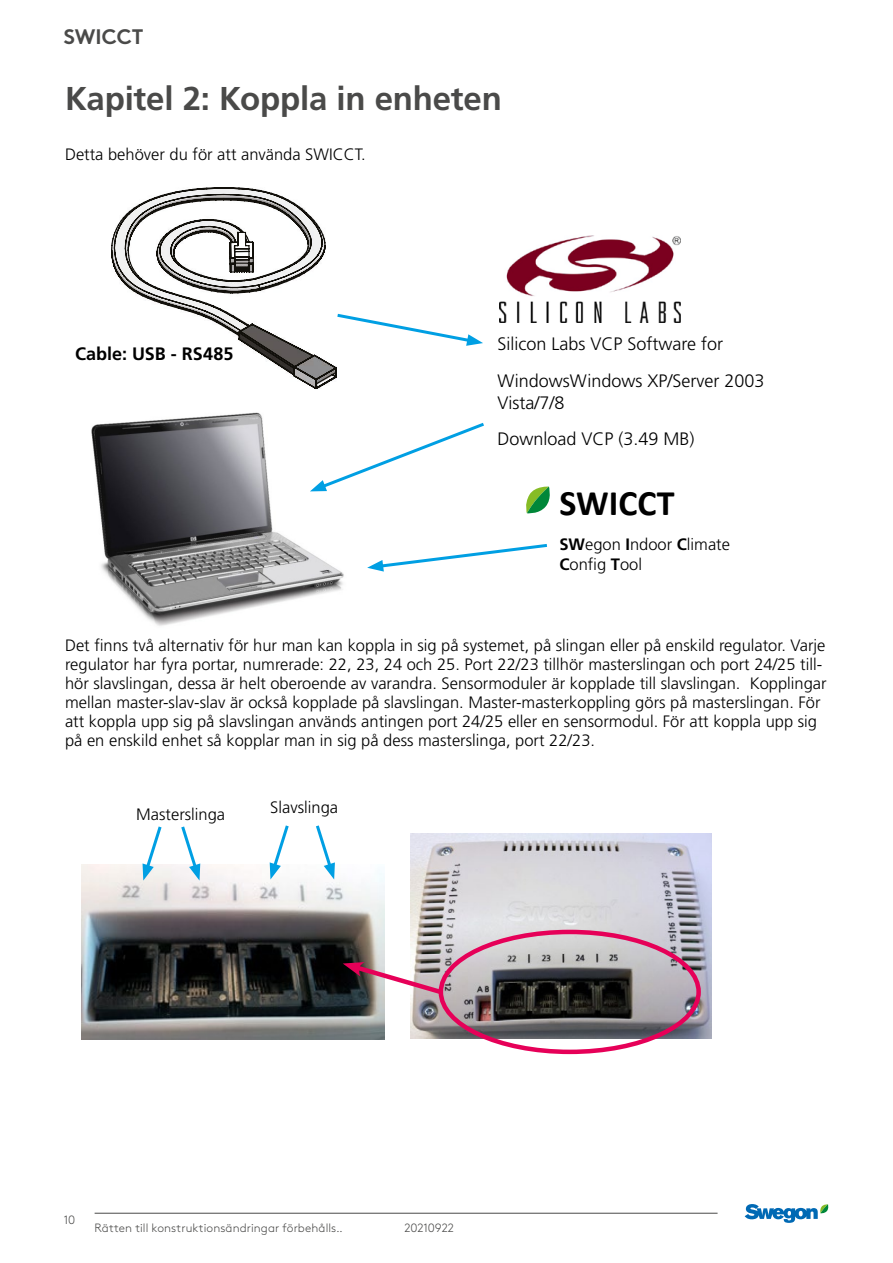
<style>
.page{position:relative;width:893px;height:1263px;background:#fff}
.page>*{position:absolute;margin:0;border:0;box-sizing:border-box;transform-origin:0 0}
.t1{font:700 36px "Calibri";color:#000}
.t2{font:700 33px "Frutiger LT Pro";letter-spacing:-.005em;color:#4a4a49}
.t3{font:700 21px "Swegon Brown";color:#4a4a49}
.t4{font:300 18px/36.6px "Frutiger LT Pro";color:#000}
.t5{font:700 18px "Frutiger LT Pro";color:#000}
.t6{font:300 16.5px/18.9px "Frutiger LT Pro";color:#000}
.t7{font:300 12px "Swegon Brown";letter-spacing:.005em;color:#4a4a49}
.s1{font-weight:700}
</style>
<div class="page">
<hr style="left:95px;top:1213px;width:623px;height:1px;background:#4a4a49">
<svg style="left:745px;top:1204px;width:84px;height:19px"></svg>
<img style="left:82px;top:865px;width:302px;height:174px">
<svg style="left:111px;top:187px;width:226px;height:202px"></svg>
<img style="left:500px;top:236px;width:180px;height:86px">
<img style="left:91px;top:412px;width:253px;height:214px">
<img style="left:411px;top:833px;width:300px;height:206px">
<svg style="left:334px;top:312px;width:149px;height:34px"></svg>
<svg style="left:310px;top:420px;width:174px;height:71px"></svg>
<svg style="left:367px;top:544px;width:180px;height:28px"></svg>
<svg style="left:143px;top:826px;width:21px;height:54px"></svg>
<svg style="left:179px;top:826px;width:21px;height:54px"></svg>
<svg style="left:270px;top:825px;width:21px;height:54px"></svg>
<svg style="left:314px;top:825px;width:21px;height:54px"></svg>
<div style="left:439px;top:930px;width:262px;height:124px;border:4px solid #e60058;border-radius:50%"></div>
<svg style="left:343px;top:961px;width:105px;height:37px"></svg>
<svg style="left:526px;top:486px;width:24px;height:28px"></svg>
<p class="t3" style="left:64px;top:20px;width:81px">SWICCT</p>
<h2 class="t2" style="left:65px;top:79px;width:438px">Kapitel 2: Koppla in enheten</h2>
<p class="t6" style="left:65px;top:145px;width:302px">Detta behöver du för att använda SWICCT.</p>
<p class="t5" style="left:75px;top:343px;width:160px">Cable: USB - RS485</p>
<p class="t4" style="left:497px;top:326px;width:268px">Silicon Labs VCP Software for<br>WindowsWindows XP/Server 2003</p>
<p class="t4" style="left:497px;top:384px;width:199px">Vista/7/8<br>Download VCP (3.49 MB)</p>
<h1 class="t1" style="left:559px;top:478px;width:117px">SWICCT</h1>
<p class="t6" style="left:559px;top:534px;width:172px;line-height:19.8px"><span class="s1">SW</span>egon <span class="s1">I</span>ndoor <span class="s1">C</span>limate<br><span class="s1">C</span>onfig <span class="s1">T</span>ool</p>
<p class="t6" style="left:65px;top:636px;width:763px">Det finns två alternativ för hur man kan koppla in sig på systemet, på slingan eller på enskild regulator. Varje regulator har fyra portar, numrerade: 22, 23, 24 och 25. Port 22/23 tillhör masterslingan och port 24/25 till&shy;hör slavslingan, dessa är helt oberoende av varandra. Sensormoduler är kopplade till slavslingan. Kopplingar mellan master-slav-slav är också kopplade på slavslingan. Master-masterkoppling görs på masterslingan. För att koppla upp sig på slavslingan används antingen port 24/25 eller en sensormodul. För att koppla upp sig på en enskild enhet så kopplar man in sig på dess masterslinga, port 22/23.</p>
<p class="t6" style="left:136px;top:805px;width:90px">Masterslinga</p>
<p class="t6" style="left:270px;top:798px;width:69px">Slavslinga</p>
<p class="t7" style="left:64px;top:1211px;width:13px">10</p>
<p class="t7" style="left:95px;top:1219px;width:250px">Rätten till konstruktionsändringar förbehålls..</p>
<p class="t7" style="left:404px;top:1219px;width:51px">20210922</p>
</div>
